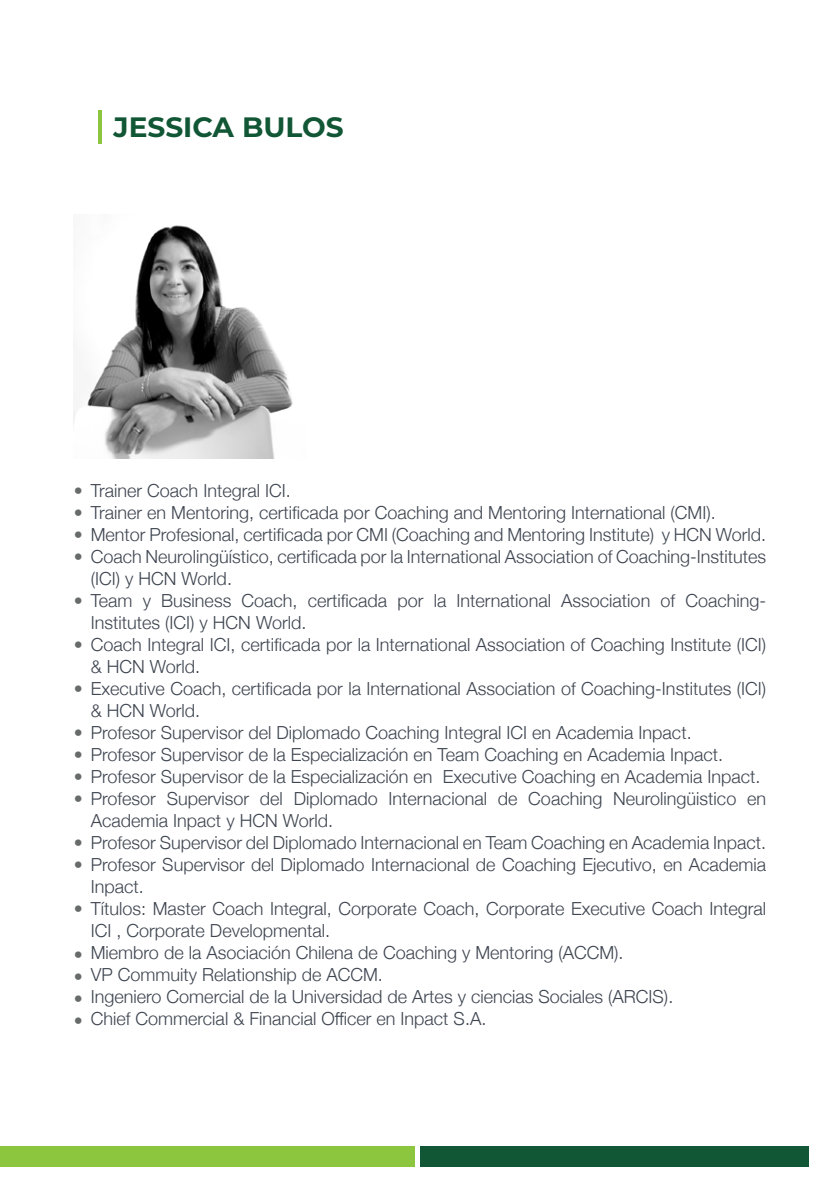
<style>
.page{position:relative;width:840px;height:1191px;background:#fff}
.page>*{position:absolute;margin:0;border:0;box-sizing:border-box;transform-origin:0 0}
.t1{font:700 28px "Montserrat";color:#115635}
.Estilo_de_párrafo_3{font:300 18px/22px "Helvetica Neue";color:#3e4550}
.t2{font:100 18px "Helvetica Neue";color:#676c6b}
.s1{font-weight:100;color:#676c6b}
</style>
<div class="page">
<img style="left:74px;top:225px;width:219px;height:234px">
<hr style="left:98px;top:110px;width:3px;height:34px;background:#8bc63e">
<div style="left:0;top:1146px;width:414px;height:20px;background:#8bc63e"></div>
<div style="left:420px;top:1146px;width:387px;height:20px;background:#115635"></div>
<p class="t1" style="left:113px;top:107px;width:231px">JESSICA BULOS</p>
<p class="Estilo_de_párrafo_3" style="left:74px;top:478px;width:218px"><span class="s1">•</span> Trainer Coach Integral ICI.</p>
<p class="Estilo_de_párrafo_3" style="left:74px;top:500px;width:643px"><span class="s1">•</span> Trainer en Mentoring, certificada por Coaching and Mentoring International (CMI).</p>
<p class="Estilo_de_párrafo_3" style="left:74px;top:522px;width:693px"><span class="s1">•</span> Mentor Profesional, certificada por CMI (Coaching and Mentoring Institute) y HCN World.</p>
<p class="Estilo_de_párrafo_3" style="left:91px;top:544px;width:676px;text-indent:-17px"><span class="s1">•</span> Coach Neurolingüístico, certificada por la International Association of Coaching-Institutes (ICI) y HCN World.</p>
<p class="Estilo_de_párrafo_3" style="left:91px;top:588px;width:676px;text-indent:-17px"><span class="s1">•</span> Team y Business Coach, certificada por la International Association of Coaching-<br>Institutes (ICI) y HCN World.</p>
<p class="Estilo_de_párrafo_3" style="left:91px;top:632px;width:676px;text-indent:-17px"><span class="s1">•</span> Coach Integral ICI, certificada por la International Association of Coaching Institute (ICI) &amp; HCN World.</p>
<p class="Estilo_de_párrafo_3" style="left:91px;top:676px;width:676px;text-indent:-17px"><span class="s1">•</span> Executive Coach, certificada por la International Association of Coaching-Institutes (ICI) &amp; HCN World.</p>
<p class="Estilo_de_párrafo_3" style="left:74px;top:720px;width:619px"><span class="s1">•</span> Profesor Supervisor del Diplomado Coaching Integral ICI en Academia Inpact.</p>
<p class="Estilo_de_párrafo_3" style="left:74px;top:742px;width:650px"><span class="s1">•</span> Profesor Supervisor de la Especialización en Team Coaching en Academia Inpact.</p>
<p class="Estilo_de_párrafo_3" style="left:74px;top:764px;width:687px"><span class="s1">•</span> Profesor Supervisor de la Especialización en Executive Coaching en Academia Inpact.</p>
<p class="Estilo_de_párrafo_3" style="left:91px;top:786px;width:676px;text-indent:-17px"><span class="s1">•</span> Profesor Supervisor del Diplomado Internacional de Coaching Neurolingüistico en<br>Academia Inpact y HCN World.</p>
<p class="Estilo_de_párrafo_3" style="left:74px;top:830px;width:693px"><span class="s1">•</span> Profesor Supervisor del Diplomado Internacional en Team Coaching en Academia Inpact.</p>
<p class="Estilo_de_párrafo_3" style="left:91px;top:852px;width:676px;text-indent:-17px"><span class="s1">•</span> Profesor Supervisor del Diplomado Internacional de Coaching Ejecutivo, en Academia<br>Inpact.</p>
<p class="Estilo_de_párrafo_3" style="left:91px;top:896px;width:676px;text-indent:-17px"><span class="s1">•</span> Títulos: Master Coach Integral, Corporate Coach, Corporate Executive Coach Integral<br>ICI , Corporate Developmental.</p>
<p class="Estilo_de_párrafo_3" style="left:91px;top:940px;width:534px">Miembro de la Asociación Chilena de Coaching y Mentoring (ACCM).</p>
<p class="Estilo_de_párrafo_3" style="left:91px;top:962px;width:293px">VP Commuity Relationship de ACCM.</p>
<p class="Estilo_de_párrafo_3" style="left:91px;top:984px;width:583px">Ingeniero Comercial de la Universidad de Artes y ciencias Sociales (ARCIS).</p>
<p class="Estilo_de_párrafo_3" style="left:91px;top:1006px;width:397px">Chief Commercial &amp; Financial Officer en Inpact S.A.</p>
<p class="t2" style="left:74px;top:941px;width:10px">•</p>
<p class="t2" style="left:74px;top:963px;width:10px">•</p>
<p class="t2" style="left:74px;top:985px;width:10px">•</p>
<p class="t2" style="left:74px;top:1007px;width:10px">•</p>
</div>
